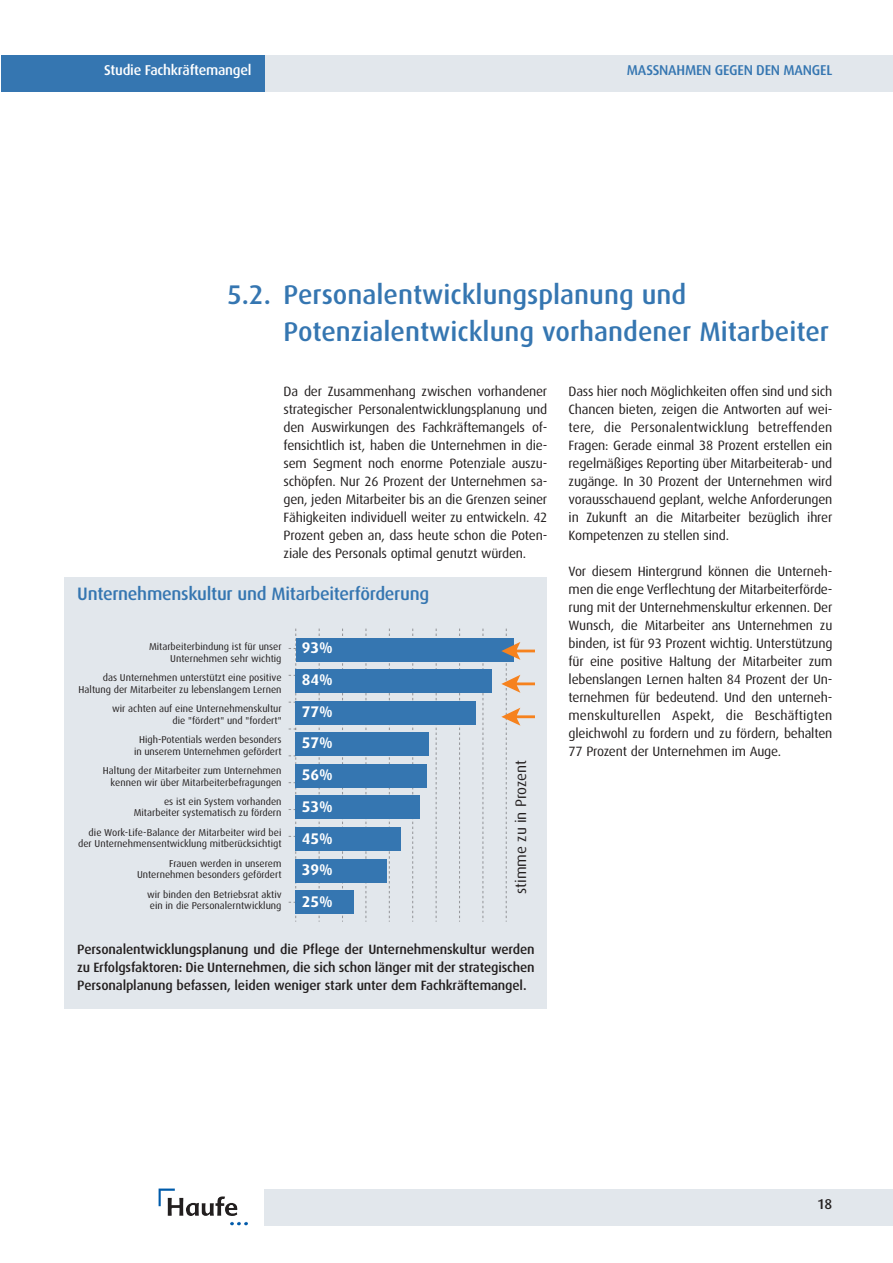
<style>
.page{position:relative;width:893px;height:1263px;background:#fff}
.page>*{position:absolute;margin:0;border:0;box-sizing:border-box;transform-origin:0 0}
.t1{font:500 27px/37.5px "Dax";color:#3576b1}
.t2{font:500 18px "Dax";letter-spacing:-.015em;color:#3576b1}
.t3{font:700 15.45px/31.8px "Dax";color:#fff;text-align:justify}
.t4{font:15.15px "Dax";color:#231f1f}
.t5{font:500 14.25px "Dax";letter-spacing:-.015em;color:#3576b1}
.t6{font:500 14.25px "Dax";letter-spacing:-.015em;color:#fff}
.t7{font:500 14.25px "Dax";color:#231f1f}
.t8{font:13.5px/18px "Dax";letter-spacing:-.015em;color:#231f1f;text-align:justify}
.t9{font:500 13.5px/18px "Dax";letter-spacing:-.01em;color:#231f1f;text-align:justify}
.t10{font:10.05px/11.1px "Dax";color:#231f1f;text-align:right}
</style>
<div class="page">
<div style="left:264px;top:55px;width:628px;height:36px;background:#e2e7ec"></div>
<div style="left:1px;top:55px;width:263px;height:36px;background:#3576b1"></div>
<div style="left:264px;top:1189px;width:628px;height:36px;background:#e2e7ec"></div>
<img style="left:158px;top:1189px;width:90px;height:36px">
<div style="left:64px;top:577px;width:483px;height:431px;background:#e2e7ec"></div>
<svg style="left:319px;top:629px;width:1px;height:293px"></svg>
<svg style="left:342px;top:629px;width:1px;height:293px"></svg>
<svg style="left:365px;top:629px;width:1px;height:293px"></svg>
<svg style="left:389px;top:629px;width:1px;height:293px"></svg>
<svg style="left:412px;top:629px;width:1px;height:293px"></svg>
<svg style="left:436px;top:629px;width:1px;height:293px"></svg>
<svg style="left:459px;top:629px;width:1px;height:293px"></svg>
<svg style="left:482px;top:629px;width:1px;height:293px"></svg>
<svg style="left:288px;top:629px;width:9px;height:293px"></svg>
<div style="left:296px;top:638px;width:217px;height:23px;background:#3576b1"></div>
<div style="left:296px;top:670px;width:196px;height:23px;background:#3576b1"></div>
<div style="left:296px;top:701px;width:180px;height:23px;background:#3576b1"></div>
<div style="left:296px;top:733px;width:133px;height:23px;background:#3576b1"></div>
<div style="left:296px;top:764px;width:131px;height:24px;background:#3576b1"></div>
<div style="left:296px;top:796px;width:124px;height:23px;background:#3576b1"></div>
<div style="left:296px;top:827px;width:105px;height:24px;background:#3576b1"></div>
<div style="left:296px;top:859px;width:91px;height:23px;background:#3576b1"></div>
<div style="left:296px;top:890px;width:58px;height:24px;background:#3576b1"></div>
<svg style="left:501px;top:629px;width:33px;height:293px"></svg>
<p class="t6" style="left:104px;top:63px;width:149px">Studie Fachkräftemangel</p>
<p class="t5" style="left:627px;top:63px;width:207px">MASSNAHMEN GEGEN DEN MANGEL</p>
<h1 class="t1" style="left:227px;top:277px;width:45px">5.2.</h1>
<h1 class="t1" style="left:283px;top:277px;width:547px">Personalentwicklungsplanung und<br>Potenzialentwicklung vorhandener Mitarbeiter</h1>
<p class="t8" style="left:283px;top:383px;width:265px">Da der Zusammenhang zwischen vorhandener strategischer Personalentwicklungsplanung und den Auswirkungen des Fachkräftemangels of&shy;fensichtlich ist, haben die Unternehmen in die&shy;sem Segment noch enorme Potenziale auszu&shy;schöpfen. Nur 26 Prozent der Unternehmen sa&shy;gen, jeden Mitarbeiter bis an die Grenzen seiner Fähigkeiten individuell weiter zu entwickeln. 42<br>Prozent geben an, dass heute schon die Poten&shy;ziale des Personals optimal genutzt würden.</p>
<p class="t8" style="left:568px;top:383px;width:265px">Dass hier noch Möglichkeiten offen sind und sich Chancen bieten, zeigen die Antworten auf wei&shy;tere, die Personalentwicklung betreffenden Fragen: Gerade einmal 38 Prozent erstellen ein regelmäßiges Reporting über Mitarbeiterab- und zugänge. In 30 Prozent der Unternehmen wird vorausschauend geplant, welche Anforderungen in Zukunft an die Mitarbeiter bezüglich ihrer Kompetenzen zu stellen sind.</p>
<p class="t8" style="left:568px;top:563px;width:265px">Vor diesem Hintergrund können die Unterneh&shy;men die enge Verflechtung der Mitarbeiterförde&shy;rung mit der Unternehmenskultur erkennen. Der Wunsch, die Mitarbeiter ans Unternehmen zu binden, ist für 93 Prozent wichtig. Unterstützung für eine positive Haltung der Mitarbeiter zum lebenslangen Lernen halten 84 Prozent der Un&shy;ternehmen für bedeutend. Und den unterneh&shy;menskulturellen Aspekt, die Beschäftigten gleichwohl zu fordern und zu fördern, behalten 77 Prozent der Unternehmen im Auge.</p>
<h2 class="t2" style="left:77px;top:585px;width:353px">Unternehmenskultur und Mitarbeiterförderung</h2>
<p class="t3" style="left:302px;top:632px;width:33px">93% 84% 77% 57% 56%</p>
<p class="t10" style="left:149px;top:642px;width:134px">Mitarbeiterbindung ist für unser<br>Unternehmen sehr wichtig</p>
<p class="t10" style="left:79px;top:673px;width:204px">das Unternehmen unterstützt eine positive<br>Haltung der Mitarbeiter zu lebenslangem Lernen</p>
<p class="t10" style="left:112px;top:704px;width:171px">wir achten auf eine Unternehmenskultur die "fördert" und "fordert"</p>
<p class="t10" style="left:134px;top:735px;width:149px;text-align:center">High-Potentials werden besonders in unserem Unternehmen gefördert</p>
<p class="t4" style="left:513px;top:894px;width:135px;rotate:-90deg">stimme zu in Prozent</p>
<p class="t10" style="left:103px;top:766px;width:180px">Haltung der Mitarbeiter zum Unternehmen kennen wir über Mitarbeiterbefragungen</p>
<p class="t10" style="left:164px;top:797px;width:119px">es ist ein System vorhanden</p>
<p class="t3" style="left:302px;top:791px;width:33px">53%<br>45%</p>
<p class="t10" style="left:134px;top:808px;width:149px">Mitarbeiter systematisch zu fördern</p>
<p class="t10" style="left:78px;top:828px;width:205px">die Work-Life-Balance der Mitarbeiter wird bei der Unternehmensentwicklung mitberücksichtigt</p>
<p class="t10" style="left:137px;top:859px;width:146px">Frauen werden in unserem<br>Unternehmen besonders gefördert</p>
<p class="t3" style="left:302px;top:854px;width:33px">39%</p>
<p class="t10" style="left:147px;top:890px;width:136px;text-align:left">wir binden den Betriebsrat aktiv ein in die Personalerntwicklung</p>
<p class="t3" style="left:302px;top:886px;width:33px">25%</p>
<p class="t9" style="left:77px;top:941px;width:459px">Personalentwicklungsplanung und die Pflege der Unternehmenskultur werden zu Erfolgsfaktoren: Die Unternehmen, die sich schon länger mit der strategischen Personalplanung befassen, leiden weniger stark unter dem Fachkräftemangel.</p>
<p class="t7" style="left:817px;top:1197px;width:17px">18</p>
</div>
